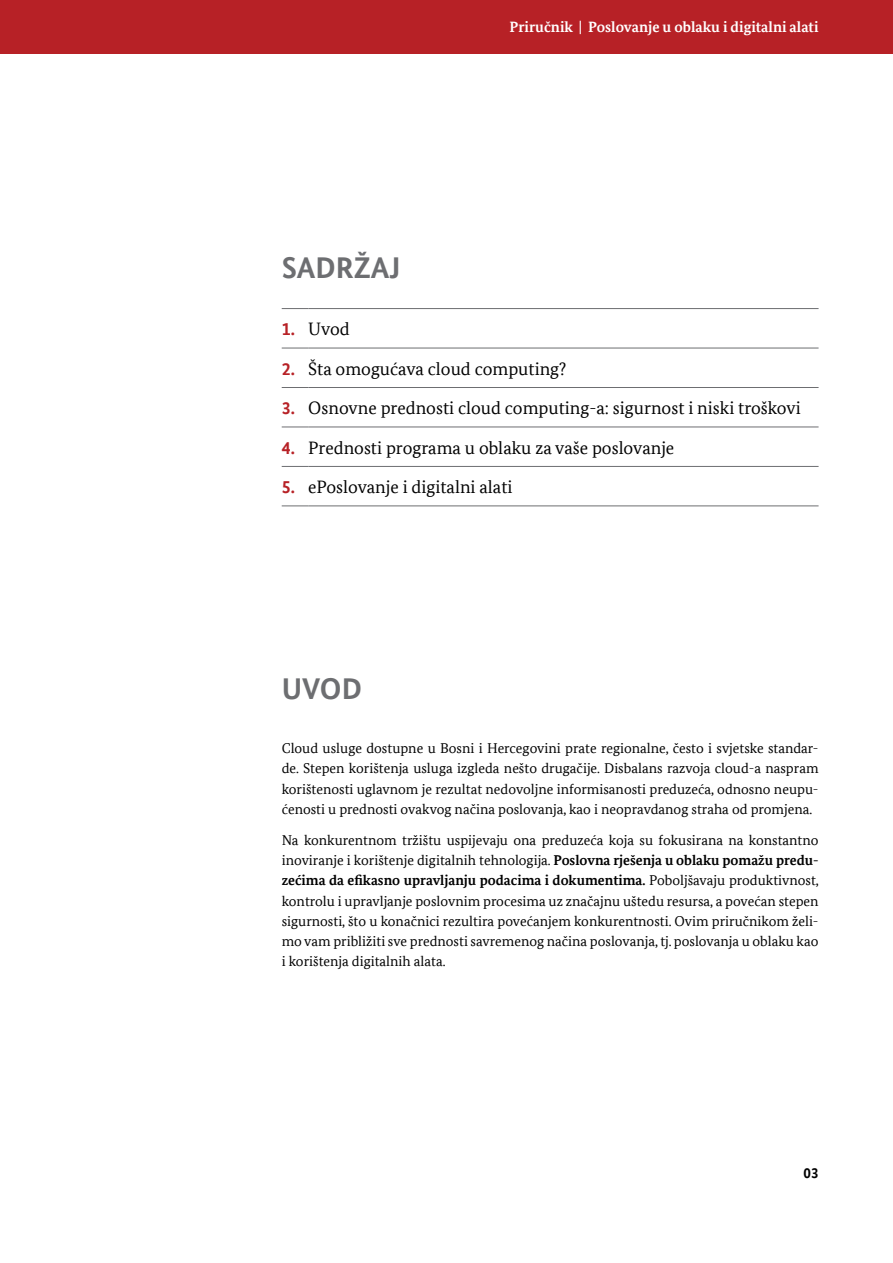
<style>
.page{position:relative;width:893px;height:1263px;background:#fff}
.page>*{position:absolute;margin:0;border:0;box-sizing:border-box;transform-origin:0 0}
.t1{font:700 30px "Bundes Sans Office T";color:#6d6e71}
.t2{font:18px "Bundes Serif Office T";color:#000}
.t3{font:700 15px "Bundes Serif Office T";color:#fff}
.t4{font:700 15px "Bundes Sans Office T";color:#000}
.t5{font:14.25px/20.2px "Bundes Serif Office T";color:#000;text-align:justify}
.s1{font-family:"Bundes Sans Office T";font-weight:700;color:#b72126}
.s2{font-weight:700}
</style>
<div class="page">
<svg style="left:282px;top:308px;width:26px;height:1px"></svg>
<hr style="left:308px;top:308px;width:511px;height:1px;background:#6d6e71">
<svg style="left:282px;top:348px;width:26px;height:1px"></svg>
<hr style="left:308px;top:348px;width:511px;height:1px;background:#6d6e71">
<svg style="left:282px;top:387px;width:26px;height:1px"></svg>
<hr style="left:308px;top:387px;width:511px;height:1px;background:#6d6e71">
<svg style="left:282px;top:427px;width:26px;height:1px"></svg>
<hr style="left:308px;top:427px;width:511px;height:1px;background:#6d6e71">
<svg style="left:282px;top:466px;width:26px;height:1px"></svg>
<hr style="left:308px;top:466px;width:511px;height:1px;background:#6d6e71">
<svg style="left:282px;top:506px;width:26px;height:1px"></svg>
<hr style="left:308px;top:506px;width:511px;height:1px;background:#6d6e71">
<div style="left:0;top:0;width:893px;height:53px;background:#b72126"></div>
<h1 class="t1" style="left:282px;top:251px;width:120px">SADRŽAJ</h1>
<p class="t3" style="left:510px;top:18px;width:310px">Priručnik | Poslovanje u oblaku i digitalni alati</p>
<p class="t2" style="left:282px;top:319px;width:70px"><span class="s1">1.</span> Uvod</p>
<p class="t2" style="left:282px;top:358px;width:286px"><span class="s1">2.</span> Šta omogućava cloud computing?</p>
<p class="t2" style="left:282px;top:398px;width:521px"><span class="s1">3.</span> Osnovne prednosti cloud computing-a: sigurnost i niski troškovi</p>
<p class="t2" style="left:282px;top:437px;width:394px"><span class="s1">4.</span> Prednosti programa u oblaku za vaše poslovanje</p>
<p class="t2" style="left:282px;top:477px;width:232px"><span class="s1">5.</span> ePoslovanje i digitalni alati</p>
<h1 class="t1" style="left:282px;top:672px;width:82px">UVOD</h1>
<p class="t5" style="left:282px;top:738px;width:538px">Cloud usluge dostupne u Bosni i Hercegovini prate regionalne, često i svjetske standar&shy;de. Stepen korištenja usluga izgleda nešto drugačije. Disbalans razvoja cloud-a naspram korištenosti uglavnom je rezultat nedovoljne informisanosti preduzeća, odnosno neupu&shy;ćenosti u prednosti ovakvog načina poslovanja, kao i neopravdanog straha od promjena.</p>
<p class="t5" style="left:282px;top:830px;width:539px">Na konkurentnom tržištu uspijevaju ona preduzeća koja su fokusirana na konstantno inoviranje i korištenje digitalnih tehnologija. <span class="s2">Poslovna rješenja u oblaku pomažu predu&shy;zećima da efikasno upravljanju podacima i dokumentima.</span> Poboljšavaju produktivnost, kontrolu i upravljanje poslovnim procesima uz značajnu uštedu resursa, a povećan stepen sigurnosti, što u konačnici rezultira povećanjem konkurentnosti. Ovim priručnikom želi&shy;mo vam približiti sve prednosti savremenog načina poslovanja, tj. poslovanja u oblaku kao i korištenja digitalnih alata.</p>
<p class="t4" style="left:804px;top:1164px;width:16px">03</p>
</div>
